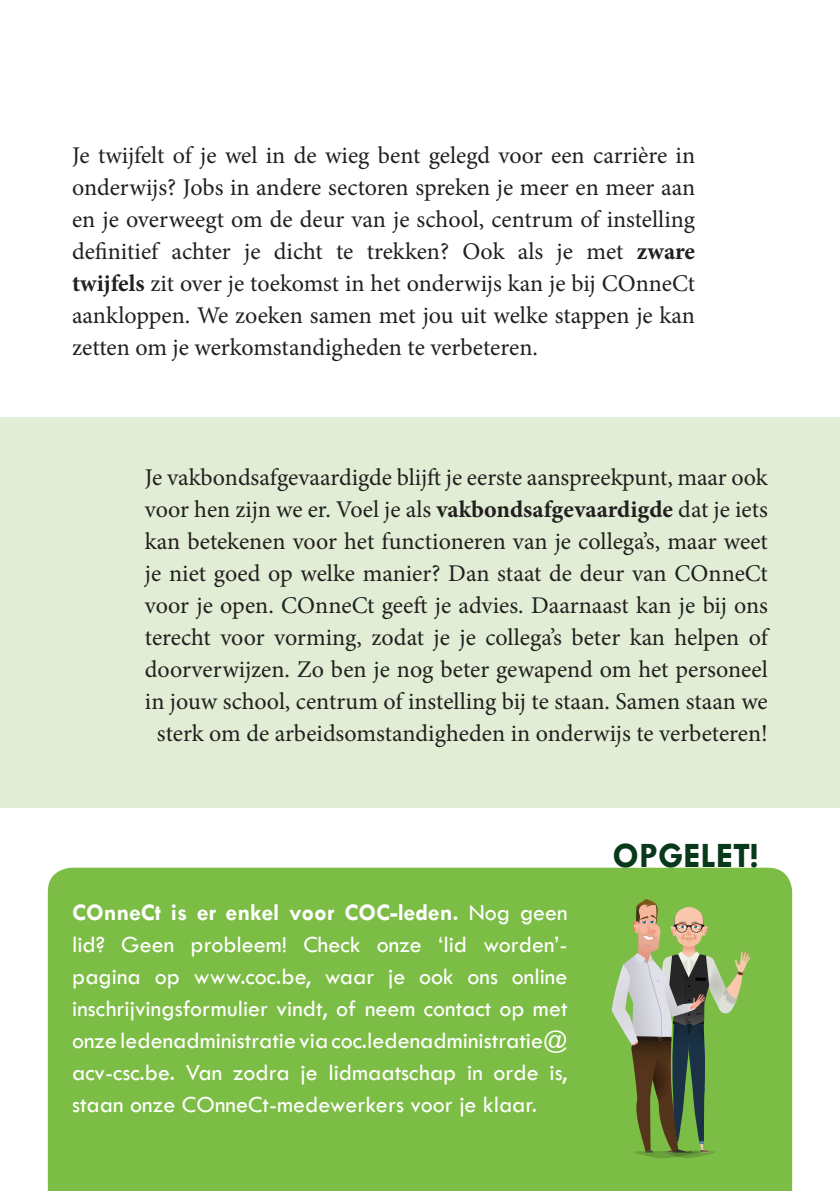
<style>
.page{position:relative;width:840px;height:1191px;background:#fff}
.page>*{position:absolute;margin:0;border:0;box-sizing:border-box;transform-origin:0 0}
.t1{font:700 36px "Tw Cen";color:#09391b}
.t2{font:24px/32px "Minion Pro";color:#231f20;text-align:center}
.t3{font:24px/32px "Tw Cen";color:#fff;text-align:justify}
.s1{font-weight:700}
</style>
<div class="page">
<div style="left:0;top:417px;width:839px;height:390px;background:#e1edd4"></div>
<div style="left:48px;top:867px;width:743px;height:324px;background:#7cbd45"></div>
<svg style="left:611px;top:899px;width:139px;height:259px"></svg>
<p class="t2" style="left:72px;top:139px;width:624px;text-align:justify">Je twijfelt of je wel in de wieg bent gelegd voor een carrière in onderwijs? Jobs in andere sectoren spreken je meer en meer aan en je overweegt om de deur van je school, centrum of instelling definitief achter je dicht te trekken? Ook als je met <span class="s1">zware twijfels</span> zit over je toekomst in het onderwijs kan je bij COnneCt aankloppen. We zoeken samen met jou uit welke stappen je kan zetten om je werkomstandigheden te verbeteren.</p>
<p class="t2" style="left:145px;top:461px;width:624px">Je vakbondsafgevaardigde blijft je eerste aanspreekpunt, maar ook voor hen zijn we er. Voel je als <span class="s1">vakbondsafgevaardigde</span> dat je iets kan betekenen voor het functioneren van je collega’s, maar weet je niet goed op welke manier? Dan staat de deur van COnneCt voor je open. COnneCt geeft je advies. Daarnaast kan je bij ons terecht voor vorming, zodat je je collega’s beter kan helpen of doorverwijzen. Zo ben je nog beter gewapend om het personeel in jouw school, centrum of instelling bij te staan. Samen staan we sterk om de arbeidsomstandigheden in onderwijs te verbeteren!</p>
<p class="t3" style="left:72px;top:895px;width:496px"><span class="s1">COnneCt is er enkel voor COC-leden.</span> Nog geen lid? Geen probleem! Check onze ‘lid worden’- pagina op www.coc.be, waar je ook ons online inschrijvingsformulier vindt, of neem contact op met onze ledenadministratie via coc.ledenadministratie@ acv-csc.be. Van zodra je lidmaatschap in orde is, staan onze COnneCt-medewerkers voor je klaar.</p>
<p class="t1" style="left:612px;top:834px;width:147px">OPGELET!</p>
</div>
